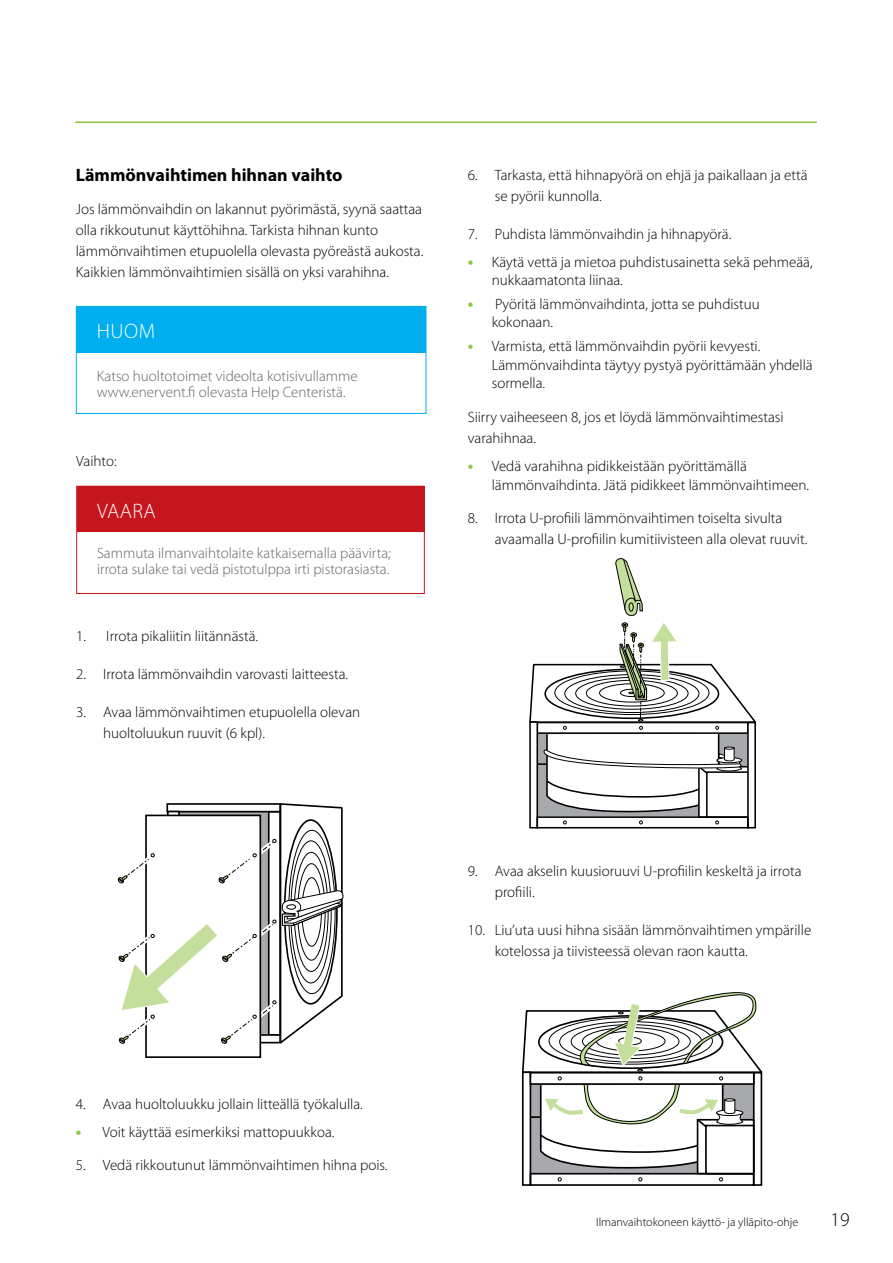
<style>
.page{position:relative;width:893px;height:1263px;background:#fff}
.page>*{position:absolute;margin:0;border:0;box-sizing:border-box;transform-origin:0 0}
.t1{font:300 21px "Myriad Pro";letter-spacing:.02em;color:#fff}
.t2{font:300 19.5px "Myriad Pro";color:#000}
.t3{font:700 18px "Myriad Pro";color:#000}
.t4{font:300 15px/21px "Myriad Pro";color:#000}
.t5{font:300 15px/16.5px "Myriad Pro";color:#636466}
.t6{font:300 12px "Myriad Pro";color:#000}
.s1{font-weight:700;font-size:16.5px;color:#8dc63f}
</style>
<div class="page">
<hr style="left:76px;top:121px;width:740px;height:2px;background:#8dc63f">
<div style="left:76px;top:307px;width:350px;height:45px;background:#00aeef"></div>
<div style="left:76px;top:306px;width:350px;height:108px;border:1px solid #00aeef"></div>
<div style="left:77px;top:486px;width:347px;height:46px;background:#c4161c"></div>
<div style="left:76px;top:486px;width:349px;height:108px;border:1px solid #c4161c"></div>
<svg style="left:118px;top:803px;width:226px;height:243px"></svg>
<svg style="left:529px;top:558px;width:227px;height:271px"></svg>
<svg style="left:521px;top:992px;width:242px;height:194px"></svg>
<p class="t3" style="left:76px;top:163px;width:268px">Lämmönvaihtimen hihnan vaihto</p>
<p class="t4" style="left:76px;top:199px;width:349px">Jos lämmönvaihdin on lakannut pyörimästä, syynä saattaa olla rikkoutunut käyttöhihna. Tarkista hihnan kunto lämmönvaihtimen etupuolella olevasta pyöreästä aukosta.<br>Kaikkien lämmönvaihtimien sisällä on yksi varahihna.</p>
<h1 class="t1" style="left:97px;top:318px;width:60px">HUOM</h1>
<p class="t5" style="left:97px;top:368px;width:262px">Katso huoltotoimet videolta kotisivullamme www.enervent.fi olevasta Help Centeristä.</p>
<p class="t4" style="left:76px;top:451px;width:42px">Vaihto:</p>
<h1 class="t1" style="left:97px;top:498px;width:60px">VAARA</h1>
<p class="t5" style="left:97px;top:544px;width:295px">Sammuta ilmanvaihtolaite katkaisemalla päävirta; irrota sulake tai vedä pistotulppa irti pistorasiasta.</p>
<p class="t4" style="left:76px;top:625px;width:184px">1. Irrota pikaliitin liitännästä.</p>
<p class="t4" style="left:76px;top:663px;width:274px">2. Irrota lämmönvaihdin varovasti laitteesta.</p>
<p class="t4" style="left:103px;top:701px;width:259px;text-indent:-27px">3. Avaa lämmönvaihtimen etupuolella olevan huoltoluukun ruuvit (6 kpl).</p>
<p class="t4" style="left:495px;top:164px;width:314px;text-indent:-27px">6. Tarkasta, että hihnapyörä on ehjä ja paikallaan ja että se pyörii kunnolla.</p>
<p class="t4" style="left:468px;top:223px;width:265px">7. Puhdista lämmönvaihdin ja hihnapyörä.</p>
<p class="t4" style="left:492px;top:252px;width:322px;line-height:18.9px;text-indent:-24px"><span class="s1">•</span> Käytä vettä ja mietoa puhdistusainetta sekä pehmeää, nukkaamatonta liinaa.</p>
<p class="t4" style="left:492px;top:294px;width:270px;line-height:18.9px;text-indent:-24px"><span class="s1">•</span> Pyöritä lämmönvaihdinta, jotta se puhdistuu kokonaan.</p>
<p class="t4" style="left:492px;top:336px;width:322px;line-height:18.9px;text-indent:-24px"><span class="s1">•</span> Varmista, että lämmönvaihdin pyörii kevyesti.<br>Lämmönvaihdinta täytyy pystyä pyörittämään yhdellä sormella.</p>
<p class="t4" style="left:468px;top:407px;width:317px">Siirry vaiheeseen 8, jos et löydä lämmönvaihtimestasi varahihnaa.</p>
<p class="t4" style="left:492px;top:456px;width:319px;line-height:18.9px;text-indent:-24px"><span class="s1">•</span> Vedä varahihna pidikkeistään pyörittämällä lämmönvaihdinta. Jätä pidikkeet lämmönvaihtimeen.</p>
<p class="t4" style="left:495px;top:508px;width:314px;text-indent:-27px">8. Irrota U-profiili lämmönvaihtimen toiselta sivulta avaamalla U-profiilin kumitiivisteen alla olevat ruuvit.</p>
<p class="t4" style="left:495px;top:860px;width:308px;text-indent:-27px">9. Avaa akselin kuusioruuvi U-profiilin keskeltä ja irrota profiili.</p>
<p class="t4" style="left:495px;top:919px;width:318px;text-indent:-27px">10. Liu’uta uusi hihna sisään lämmönvaihtimen ympärille kotelossa ja tiivisteessä olevan raon kautta.</p>
<p class="t4" style="left:76px;top:1093px;width:289px">4. Avaa huoltoluukku jollain litteällä työkalulla.</p>
<p class="t4" style="left:76px;top:1121px;width:260px"><span class="s1">•</span> Voit käyttää esimerkiksi mattopuukkoa.</p>
<p class="t4" style="left:76px;top:1155px;width:313px">5. Vedä rikkoutunut lämmönvaihtimen hihna pois.</p>
<p class="t6" style="left:596px;top:1215px;width:204px">Ilmanvaihtokoneen käyttö- ja ylläpito-ohje</p>
<h2 class="t2" style="left:831px;top:1208px;width:21px">19</h2>
</div>
